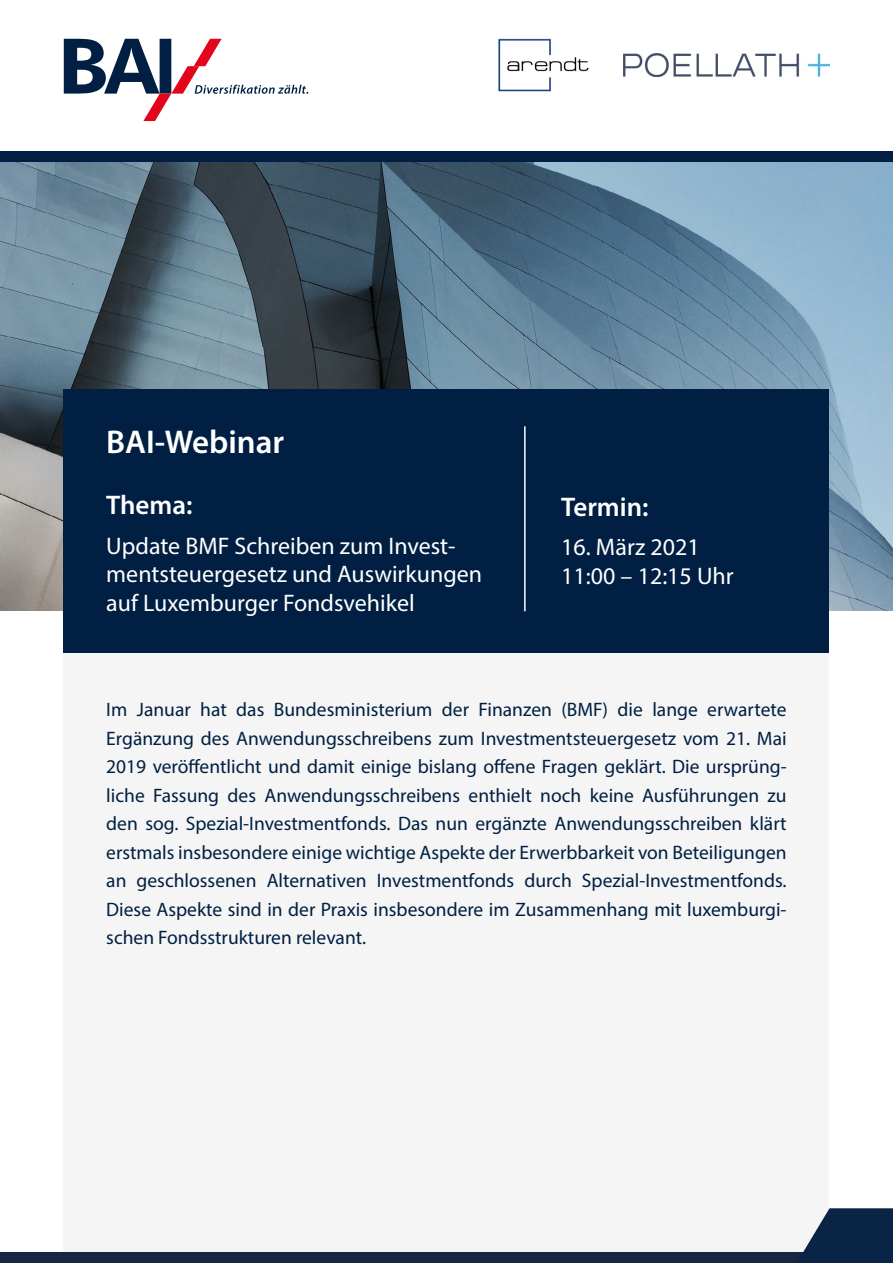
<style>
.page{position:relative;width:893px;height:1263px;background:#fff}
.page>*{position:absolute;margin:0;border:0;box-sizing:border-box;transform-origin:0 0}
.t1{font:600 33px "Myriad Pro";color:#fff}
.t2{font:600 27px "Myriad Pro";color:#fff}
.t3{font:24px/28.8px "Myriad Pro";color:#fff}
.t4{font:19.5px/28.5px "Myriad Pro";color:#001f42;text-align:justify}
</style>
<div class="page">
<div style="left:64px;top:652px;width:765px;height:611px;background:#f5f5f5"></div>
<div style="left:0;top:1252px;width:893px;height:10px;background:#172641"></div>
<svg style="left:771px;top:1208px;width:122px;height:55px"></svg>
<img style="left:0;top:162px;width:893px;height:448px">
<div style="left:0;top:151px;width:893px;height:11px;background:#001f42"></div>
<div style="left:64px;top:389px;width:765px;height:263px;background:#001f42"></div>
<svg style="left:64px;top:39px;width:244px;height:82px"></svg>
<hr style="left:524px;top:426px;width:2px;height:185px;background:#fff">
<img style="left:498px;top:39px;width:90px;height:52px">
<img style="left:624px;top:53px;width:205px;height:23px">
<h1 class="t1" style="left:106px;top:421px;width:179px">BAI-Webinar</h1>
<h2 class="t2" style="left:106px;top:488px;width:88px">Thema:</h2>
<p class="t3" style="left:106px;top:531px;width:377px">Update BMF Schreiben zum Invest&shy;mentsteuergesetz und Auswirkungen auf Luxemburger Fondsvehikel</p>
<h2 class="t2" style="left:561px;top:489px;width:89px">Termin:</h2>
<p class="t3" style="left:561px;top:532px;width:174px">16. März 2021<br>11:00 – 12:15 Uhr</p>
<p class="t4" style="left:106px;top:695px;width:682px">Im Januar hat das Bundesministerium der Finanzen (BMF) die lange erwartete Ergänzung des Anwendungsschreibens zum Investmentsteuergesetz vom 21. Mai 2019 veröffentlicht und damit einige bislang offene Fragen geklärt. Die ursprüng&shy;liche Fassung des Anwendungsschreibens enthielt noch keine Ausführungen zu den sog. Spezial-Investmentfonds. Das nun ergänzte Anwendungsschreiben klärt erstmals insbesondere einige wichtige Aspekte der Erwerbbarkeit von Beteiligungen an geschlossenen Alternativen Investmentfonds durch Spezial-Investmentfonds.<br>Diese Aspekte sind in der Praxis insbesondere im Zusammenhang mit luxemburgi&shy;schen Fondsstrukturen relevant.</p>
</div>
